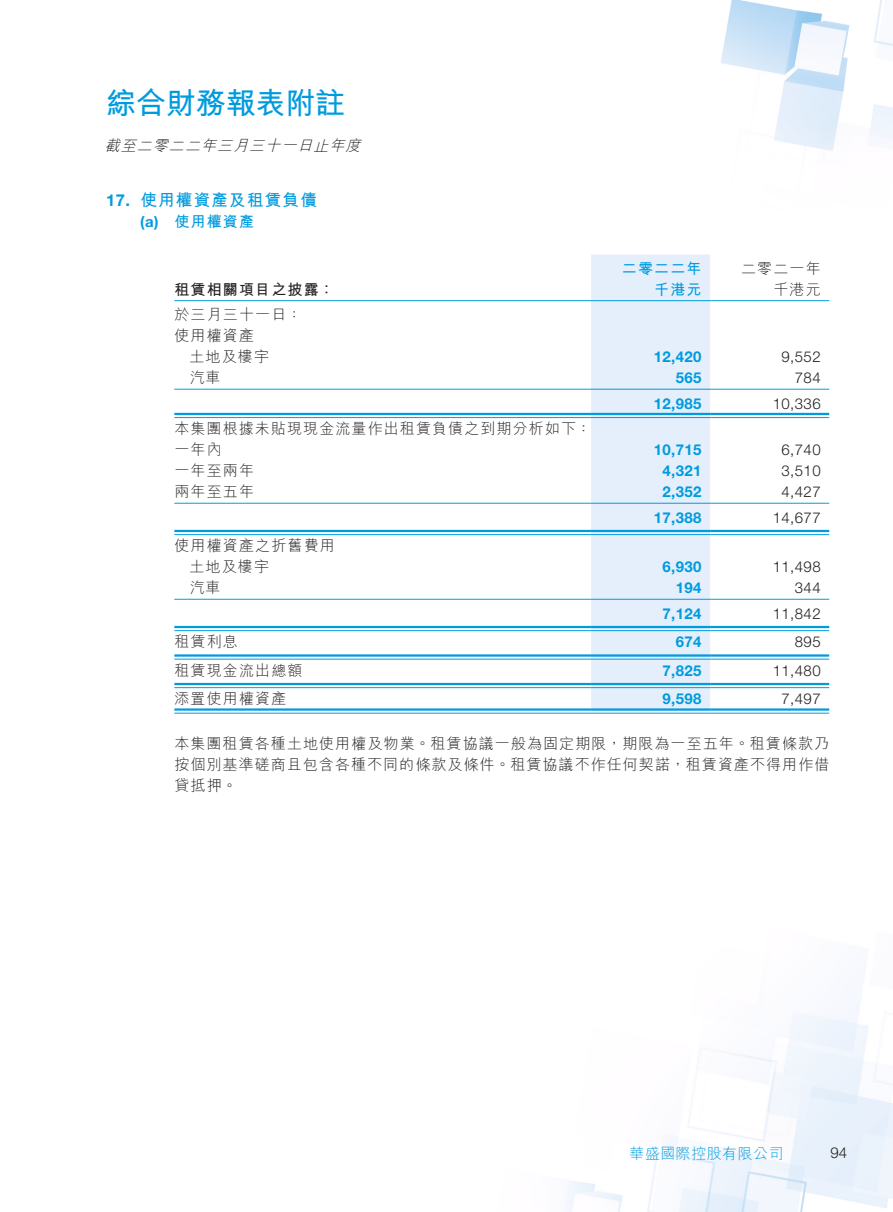
<style>
.page{position:relative;width:893px;height:1212px;background:#fff}
.page>*{position:absolute;margin:0;border:0;box-sizing:border-box;transform-origin:0 0}
.t1{font:700 30px "M Hei HK";letter-spacing:-.005em;color:#009bde}
._01_H1{font:700 16.5px "M Hei HK";letter-spacing:.08em;color:#009bde}
._01_H1-2{font:700 16.5px "Helvetica Neue LT Std";color:#009bde}
._50_Table_txt{font:300 15px "M Hei HK";letter-spacing:.08em;color:#231f20}
._00_txt{font:300 15px/21px "M Hei HK";letter-spacing:.07em;color:#231f20;text-align:justify}
._50_Table_txt-2{font:300 15px "Helvetica Neue LT Std";letter-spacing:.03em;color:#231f20}
._50_Table_txt-3{font:700 15px "Helvetica Neue LT Std";letter-spacing:.03em;color:#009bde}
.t2{font:italic 300 15px "M Hei HK";color:#231f20}
.t3{font:300 15px "M Hei HK";letter-spacing:.03em;color:#009bde}
._50_Table_txt-4{font:700 15px "M Hei HK";letter-spacing:.08em;color:#231f20}
._50_Table_txt-5{font:700 15px "M Hei HK";letter-spacing:.08em;color:#009bde}
._02_H2{font:700 15px "M Hei HK";letter-spacing:.08em;color:#009bde}
._02_H2-2{font:700 15px "Helvetica Neue LT Std";color:#009bde}
</style>
<div class="page">
<img style="left:174px;top:0;width:719px;height:1212px">
<div style="left:591px;top:254px;width:119px;height:454px;background:#e4effb"></div>
<hr style="left:174px;top:300px;width:417px;height:1px;background:#009bde">
<hr style="left:591px;top:300px;width:119px;height:1px;background:#009bde">
<hr style="left:710px;top:300px;width:119px;height:1px;background:#009bde">
<hr style="left:174px;top:389px;width:417px;height:1px;background:#009bde">
<hr style="left:591px;top:389px;width:119px;height:1px;background:#009bde">
<hr style="left:710px;top:389px;width:119px;height:1px;background:#009bde">
<hr style="left:174px;top:413px;width:417px;height:2px;background:#009bde">
<hr style="left:174px;top:417px;width:417px;height:1px;background:#009bde">
<hr style="left:591px;top:413px;width:119px;height:2px;background:#009bde">
<hr style="left:591px;top:417px;width:119px;height:1px;background:#009bde">
<hr style="left:710px;top:413px;width:119px;height:2px;background:#009bde">
<hr style="left:710px;top:417px;width:119px;height:1px;background:#009bde">
<hr style="left:174px;top:503px;width:417px;height:1px;background:#009bde">
<hr style="left:591px;top:503px;width:119px;height:1px;background:#009bde">
<hr style="left:710px;top:503px;width:119px;height:1px;background:#009bde">
<hr style="left:174px;top:530px;width:417px;height:2px;background:#009bde">
<hr style="left:174px;top:534px;width:417px;height:1px;background:#009bde">
<hr style="left:591px;top:530px;width:119px;height:2px;background:#009bde">
<hr style="left:591px;top:534px;width:119px;height:1px;background:#009bde">
<hr style="left:710px;top:530px;width:119px;height:2px;background:#009bde">
<hr style="left:710px;top:534px;width:119px;height:1px;background:#009bde">
<hr style="left:174px;top:599px;width:417px;height:1px;background:#009bde">
<hr style="left:591px;top:599px;width:119px;height:1px;background:#009bde">
<hr style="left:710px;top:599px;width:119px;height:1px;background:#009bde">
<hr style="left:174px;top:626px;width:417px;height:2px;background:#009bde">
<hr style="left:174px;top:630px;width:417px;height:1px;background:#009bde">
<hr style="left:591px;top:626px;width:119px;height:2px;background:#009bde">
<hr style="left:591px;top:630px;width:119px;height:1px;background:#009bde">
<hr style="left:710px;top:626px;width:119px;height:2px;background:#009bde">
<hr style="left:710px;top:630px;width:119px;height:1px;background:#009bde">
<hr style="left:174px;top:654px;width:417px;height:3px;background:#009bde">
<hr style="left:174px;top:659px;width:417px;height:1px;background:#009bde">
<hr style="left:591px;top:654px;width:119px;height:3px;background:#009bde">
<hr style="left:591px;top:659px;width:119px;height:1px;background:#009bde">
<hr style="left:710px;top:654px;width:119px;height:3px;background:#009bde">
<hr style="left:710px;top:659px;width:119px;height:1px;background:#009bde">
<hr style="left:174px;top:683px;width:417px;height:2px;background:#009bde">
<hr style="left:174px;top:687px;width:417px;height:1px;background:#009bde">
<hr style="left:591px;top:683px;width:119px;height:2px;background:#009bde">
<hr style="left:591px;top:687px;width:119px;height:1px;background:#009bde">
<hr style="left:710px;top:683px;width:119px;height:2px;background:#009bde">
<hr style="left:710px;top:687px;width:119px;height:1px;background:#009bde">
<hr style="left:174px;top:708px;width:417px;height:3px;background:#009bde">
<hr style="left:174px;top:713px;width:417px;height:1px;background:#009bde">
<hr style="left:591px;top:708px;width:119px;height:3px;background:#009bde">
<hr style="left:591px;top:713px;width:119px;height:1px;background:#009bde">
<hr style="left:710px;top:708px;width:119px;height:3px;background:#009bde">
<hr style="left:710px;top:713px;width:119px;height:1px;background:#009bde">
<h1 class="t1" style="left:106px;top:81px;width:240px">綜合財務報表附註</h1>
<p class="t2" style="left:105px;top:138px;width:261px">截至二零二二年三月三十一日止年度</p>
<p class="_01_H1" style="left:140px;top:188px;width:178px">使用權資產及租賃負債</p>
<p class="_01_H1-2" style="left:106px;top:190px;width:25px">17.</p>
<p class="_02_H2-2" style="left:140px;top:212px;width:20px">a( )</p>
<p class="_02_H2" style="left:174px;top:211px;width:81px">使用權資產</p>
<p class="_50_Table_txt-5" style="left:622px;top:257px;width:81px">二零二二年</p>
<p class="_50_Table_txt" style="left:741px;top:260px;width:81px">二零二一年</p>
<p class="_50_Table_txt-4" style="left:174px;top:278px;width:161px">租賃相關項目之披露：</p>
<p class="_50_Table_txt" style="left:174px;top:307px;width:129px">於三月三十一日：</p>
<p class="_50_Table_txt" style="left:174px;top:328px;width:81px">使用權資產</p>
<p class="_50_Table_txt-5" style="left:654px;top:278px;width:49px">千港元</p>
<p class="_50_Table_txt" style="left:773px;top:281px;width:49px">千港元</p>
<p class="_50_Table_txt" style="left:189px;top:349px;width:81px">土地及樓宇</p>
<p class="_50_Table_txt-3" style="left:654px;top:347px;width:49px">12,420</p>
<p class="_50_Table_txt-2" style="left:781px;top:348px;width:41px">9,552</p>
<p class="_50_Table_txt" style="left:189px;top:370px;width:33px">汽車</p>
<p class="_50_Table_txt-3" style="left:676px;top:368px;width:27px">565</p>
<p class="_50_Table_txt-2" style="left:795px;top:369px;width:27px">784</p>
<p class="_50_Table_txt-3" style="left:654px;top:394px;width:49px">12,985</p>
<p class="_50_Table_txt-2" style="left:773px;top:394px;width:49px">10,336</p>
<p class="_50_Table_txt" style="left:174px;top:421px;width:418px">本集團根據未貼現現金流量作出租賃負債之到期分析如下：</p>
<p class="_50_Table_txt" style="left:174px;top:442px;width:49px">一年內</p>
<p class="_50_Table_txt-3" style="left:654px;top:440px;width:49px">10,715</p>
<p class="_50_Table_txt-2" style="left:781px;top:441px;width:41px">6,740</p>
<p class="_50_Table_txt" style="left:174px;top:463px;width:81px">一年至兩年</p>
<p class="_50_Table_txt-3" style="left:662px;top:461px;width:41px">4,321</p>
<p class="_50_Table_txt-2" style="left:781px;top:462px;width:41px">3,510</p>
<p class="_50_Table_txt" style="left:174px;top:484px;width:81px">兩年至五年</p>
<p class="_50_Table_txt-3" style="left:662px;top:482px;width:41px">2,352</p>
<p class="_50_Table_txt-2" style="left:781px;top:483px;width:41px">4,427</p>
<p class="_50_Table_txt-3" style="left:654px;top:508px;width:49px">17,388</p>
<p class="_50_Table_txt-2" style="left:773px;top:508px;width:49px">14,677</p>
<p class="_50_Table_txt" style="left:174px;top:538px;width:162px">使用權資產之折舊費用</p>
<p class="_50_Table_txt" style="left:189px;top:559px;width:81px">土地及樓宇</p>
<p class="_50_Table_txt-3" style="left:662px;top:558px;width:41px">6,930</p>
<p class="_50_Table_txt-2" style="left:773px;top:558px;width:49px">11,498</p>
<p class="_50_Table_txt" style="left:189px;top:580px;width:33px">汽車</p>
<p class="_50_Table_txt-3" style="left:676px;top:579px;width:27px">194</p>
<p class="_50_Table_txt-2" style="left:795px;top:579px;width:27px">344</p>
<p class="_50_Table_txt-3" style="left:662px;top:604px;width:41px">7,124</p>
<p class="_50_Table_txt-2" style="left:773px;top:604px;width:49px">11,842</p>
<p class="_50_Table_txt" style="left:174px;top:634px;width:65px">租賃利息</p>
<p class="_50_Table_txt-3" style="left:676px;top:633px;width:27px">674</p>
<p class="_50_Table_txt-2" style="left:795px;top:633px;width:27px">895</p>
<p class="_50_Table_txt" style="left:174px;top:662px;width:130px">租賃現金流出總額</p>
<p class="_50_Table_txt-3" style="left:662px;top:661px;width:41px">7,825</p>
<p class="_50_Table_txt-2" style="left:773px;top:661px;width:49px">11,480</p>
<p class="_50_Table_txt" style="left:174px;top:691px;width:114px">添置使用權資產</p>
<p class="_00_txt" style="left:174px;top:733px;width:657px">本集團租賃各種土地使用權及物業。租賃協議一般為固定期限，期限為一至五年。租賃條款乃按個別基準磋商且包含各種不同的條款及條件。租賃協議不作任何契諾，租賃資產不得用作借貸抵押。</p>
<p class="_50_Table_txt-3" style="left:662px;top:690px;width:41px">9,598</p>
<p class="_50_Table_txt-2" style="left:781px;top:690px;width:41px">7,497</p>
<p class="t3" style="left:630px;top:1145px;width:156px">華盛國際控股有限公司</p>
<p class="_50_Table_txt-2" style="left:830px;top:1143px;width:18px">94</p>
</div>
